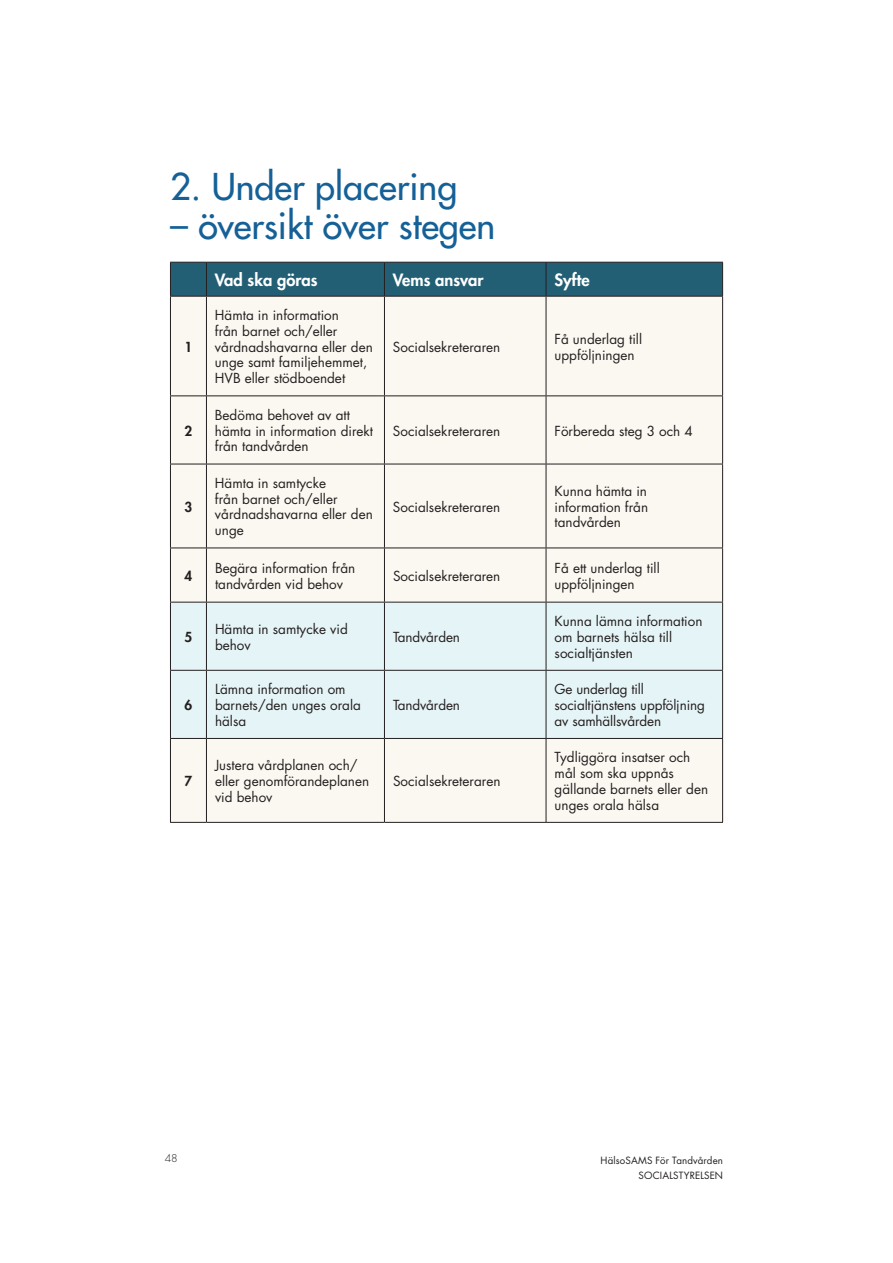
<style>
.page{position:relative;width:893px;height:1263px;background:#fff}
.page>*{position:absolute;margin:0;border:0;box-sizing:border-box;transform-origin:0 0}
.t1{font:500 36px "Futura Std";color:#156197}
.t2{font:800 16.5px "Futura Std";color:#fff}
.t3{font:13.5px/15.8px "Futura Std";color:#231f20}
.t4{font:800 13.5px "Futura Std";color:#231f20}
.t5{font:300 10.5px "Futura Std";color:#231f20}
.t6{font:9.75px/14.5px "Futura Std";letter-spacing:.015em;color:#231f20;text-align:right}
</style>
<div class="page">
<div style="left:171px;top:263px;width:551px;height:33px;background:#235f74"></div>
<div style="left:171px;top:297px;width:551px;height:525px;background:#fbf8f1"></div>
<div style="left:171px;top:603px;width:551px;height:135px;background:#e5f4f6"></div>
<hr style="left:170px;top:262px;width:36px;height:1px;background:#231f20">
<hr style="left:170px;top:263px;width:1px;height:33px;background:#231f20">
<hr style="left:206px;top:262px;width:178px;height:1px;background:#231f20">
<hr style="left:206px;top:263px;width:1px;height:33px;background:#231f20">
<hr style="left:384px;top:262px;width:162px;height:1px;background:#231f20">
<hr style="left:384px;top:263px;width:1px;height:33px;background:#231f20">
<hr style="left:546px;top:262px;width:177px;height:1px;background:#231f20">
<hr style="left:546px;top:263px;width:1px;height:33px;background:#231f20">
<hr style="left:722px;top:263px;width:1px;height:33px;background:#231f20">
<hr style="left:170px;top:296px;width:36px;height:1px;background:#231f20">
<hr style="left:170px;top:297px;width:1px;height:98px;background:#231f20">
<hr style="left:206px;top:296px;width:178px;height:1px;background:#231f20">
<hr style="left:206px;top:297px;width:1px;height:98px;background:#231f20">
<hr style="left:384px;top:296px;width:162px;height:1px;background:#231f20">
<hr style="left:384px;top:297px;width:1px;height:98px;background:#231f20">
<hr style="left:546px;top:296px;width:177px;height:1px;background:#231f20">
<hr style="left:546px;top:297px;width:1px;height:98px;background:#231f20">
<hr style="left:722px;top:297px;width:1px;height:98px;background:#231f20">
<hr style="left:170px;top:395px;width:36px;height:1px;background:#231f20">
<hr style="left:170px;top:396px;width:1px;height:68px;background:#231f20">
<hr style="left:206px;top:395px;width:178px;height:1px;background:#231f20">
<hr style="left:206px;top:396px;width:1px;height:68px;background:#231f20">
<hr style="left:384px;top:395px;width:162px;height:1px;background:#231f20">
<hr style="left:384px;top:396px;width:1px;height:68px;background:#231f20">
<hr style="left:546px;top:395px;width:177px;height:1px;background:#231f20">
<hr style="left:546px;top:396px;width:1px;height:68px;background:#231f20">
<hr style="left:722px;top:396px;width:1px;height:68px;background:#231f20">
<hr style="left:170px;top:464px;width:36px;height:1px;background:#231f20">
<hr style="left:170px;top:464px;width:1px;height:84px;background:#231f20">
<hr style="left:206px;top:464px;width:178px;height:1px;background:#231f20">
<hr style="left:206px;top:464px;width:1px;height:84px;background:#231f20">
<hr style="left:384px;top:464px;width:162px;height:1px;background:#231f20">
<hr style="left:384px;top:464px;width:1px;height:84px;background:#231f20">
<hr style="left:546px;top:464px;width:177px;height:1px;background:#231f20">
<hr style="left:546px;top:464px;width:1px;height:84px;background:#231f20">
<hr style="left:722px;top:464px;width:1px;height:84px;background:#231f20">
<hr style="left:170px;top:548px;width:36px;height:1px;background:#231f20">
<hr style="left:170px;top:548px;width:1px;height:54px;background:#231f20">
<hr style="left:206px;top:548px;width:178px;height:1px;background:#231f20">
<hr style="left:206px;top:548px;width:1px;height:54px;background:#231f20">
<hr style="left:384px;top:548px;width:162px;height:1px;background:#231f20">
<hr style="left:384px;top:548px;width:1px;height:54px;background:#231f20">
<hr style="left:546px;top:548px;width:177px;height:1px;background:#231f20">
<hr style="left:546px;top:548px;width:1px;height:54px;background:#231f20">
<hr style="left:722px;top:548px;width:1px;height:54px;background:#231f20">
<hr style="left:170px;top:602px;width:36px;height:1px;background:#231f20">
<hr style="left:170px;top:602px;width:1px;height:68px;background:#231f20">
<hr style="left:206px;top:602px;width:178px;height:1px;background:#231f20">
<hr style="left:206px;top:602px;width:1px;height:68px;background:#231f20">
<hr style="left:384px;top:602px;width:162px;height:1px;background:#231f20">
<hr style="left:384px;top:602px;width:1px;height:68px;background:#231f20">
<hr style="left:546px;top:602px;width:177px;height:1px;background:#231f20">
<hr style="left:546px;top:602px;width:1px;height:68px;background:#231f20">
<hr style="left:722px;top:602px;width:1px;height:68px;background:#231f20">
<hr style="left:170px;top:670px;width:36px;height:1px;background:#231f20">
<hr style="left:170px;top:671px;width:1px;height:67px;background:#231f20">
<hr style="left:206px;top:670px;width:178px;height:1px;background:#231f20">
<hr style="left:206px;top:671px;width:1px;height:67px;background:#231f20">
<hr style="left:384px;top:670px;width:162px;height:1px;background:#231f20">
<hr style="left:384px;top:671px;width:1px;height:67px;background:#231f20">
<hr style="left:546px;top:670px;width:177px;height:1px;background:#231f20">
<hr style="left:546px;top:671px;width:1px;height:67px;background:#231f20">
<hr style="left:722px;top:671px;width:1px;height:67px;background:#231f20">
<hr style="left:170px;top:738px;width:36px;height:1px;background:#231f20">
<hr style="left:170px;top:739px;width:1px;height:83px;background:#231f20">
<hr style="left:206px;top:738px;width:178px;height:1px;background:#231f20">
<hr style="left:206px;top:739px;width:1px;height:83px;background:#231f20">
<hr style="left:384px;top:738px;width:162px;height:1px;background:#231f20">
<hr style="left:384px;top:739px;width:1px;height:83px;background:#231f20">
<hr style="left:546px;top:738px;width:177px;height:1px;background:#231f20">
<hr style="left:546px;top:739px;width:1px;height:83px;background:#231f20">
<hr style="left:722px;top:739px;width:1px;height:83px;background:#231f20">
<hr style="left:170px;top:822px;width:36px;height:1px;background:#231f20">
<hr style="left:206px;top:822px;width:178px;height:1px;background:#231f20">
<hr style="left:384px;top:822px;width:162px;height:1px;background:#231f20">
<hr style="left:546px;top:822px;width:177px;height:1px;background:#231f20">
<h1 class="t1" style="left:170px;top:164px;width:289px">2. Under placering</h1>
<h1 class="t1" style="left:170px;top:203px;width:327px">– översikt över stegen</h1>
<p class="t2" style="left:215px;top:269px;width:104px">Vad ska göras</p>
<p class="t2" style="left:393px;top:269px;width:92px">Vems ansvar</p>
<p class="t2" style="left:555px;top:269px;width:37px">Syfte</p>
<p class="t4" style="left:185px;top:338px;width:9px">1</p>
<p class="t4" style="left:185px;top:422px;width:9px">2</p>
<p class="t4" style="left:185px;top:498px;width:9px">3</p>
<p class="t3" style="left:215px;top:307px;width:159px">Hämta in information<br>från barnet och/eller vårdnadshavarna eller den unge samt familjehemmet,<br>HVB eller stödboendet</p>
<p class="t3" style="left:215px;top:407px;width:160px">Bedöma behovet av att hämta in information direkt från tandvården</p>
<p class="t3" style="left:215px;top:475px;width:159px">Hämta in samtycke<br>från barnet och/eller vårdnadshavarna eller den unge</p>
<p class="t3" style="left:393px;top:339px;width:109px">Socialsekreteraren</p>
<p class="t3" style="left:555px;top:331px;width:89px">Få underlag till uppföljningen</p>
<p class="t3" style="left:393px;top:423px;width:109px">Socialsekreteraren</p>
<p class="t3" style="left:555px;top:423px;width:140px">Förbereda steg 3 och 4</p>
<p class="t3" style="left:393px;top:499px;width:109px">Socialsekreteraren</p>
<p class="t3" style="left:555px;top:483px;width:95px;text-align:justify">Kunna hämta in information från tandvården</p>
<p class="t4" style="left:185px;top:567px;width:9px">4</p>
<p class="t3" style="left:215px;top:560px;width:142px">Begära information från tandvården vid behov</p>
<p class="t3" style="left:393px;top:568px;width:109px">Socialsekreteraren</p>
<p class="t3" style="left:555px;top:560px;width:107px">Få ett underlag till uppföljningen</p>
<p class="t4" style="left:185px;top:628px;width:9px">5</p>
<p class="t3" style="left:215px;top:621px;width:134px">Hämta in samtycke vid behov</p>
<p class="t3" style="left:393px;top:629px;width:68px">Tandvården</p>
<p class="t3" style="left:555px;top:613px;width:149px">Kunna lämna information om barnets hälsa till socialtjänsten</p>
<p class="t4" style="left:185px;top:696px;width:9px">6</p>
<p class="t4" style="left:185px;top:772px;width:9px">7</p>
<p class="t3" style="left:215px;top:681px;width:147px">Lämna information om barnets/den unges orala hälsa</p>
<p class="t3" style="left:215px;top:758px;width:156px">Justera vårdplanen och/ eller genomförandeplanen vid behov</p>
<p class="t3" style="left:393px;top:697px;width:68px">Tandvården</p>
<p class="t3" style="left:393px;top:773px;width:109px">Socialsekreteraren</p>
<p class="t3" style="left:555px;top:681px;width:152px">Ge underlag till socialtjänstens uppföljning av samhällsvården</p>
<p class="t3" style="left:555px;top:750px;width:155px">Tydliggöra insatser och mål som ska uppnås gällande barnets eller den unges orala hälsa</p>
<p class="t5" style="left:165px;top:1152px;width:15px">48</p>
<p class="t6" style="left:600px;top:1153px;width:124px">HälsoSAMS För Tandvården<br>SOCIALSTYRELSEN</p>
</div>
